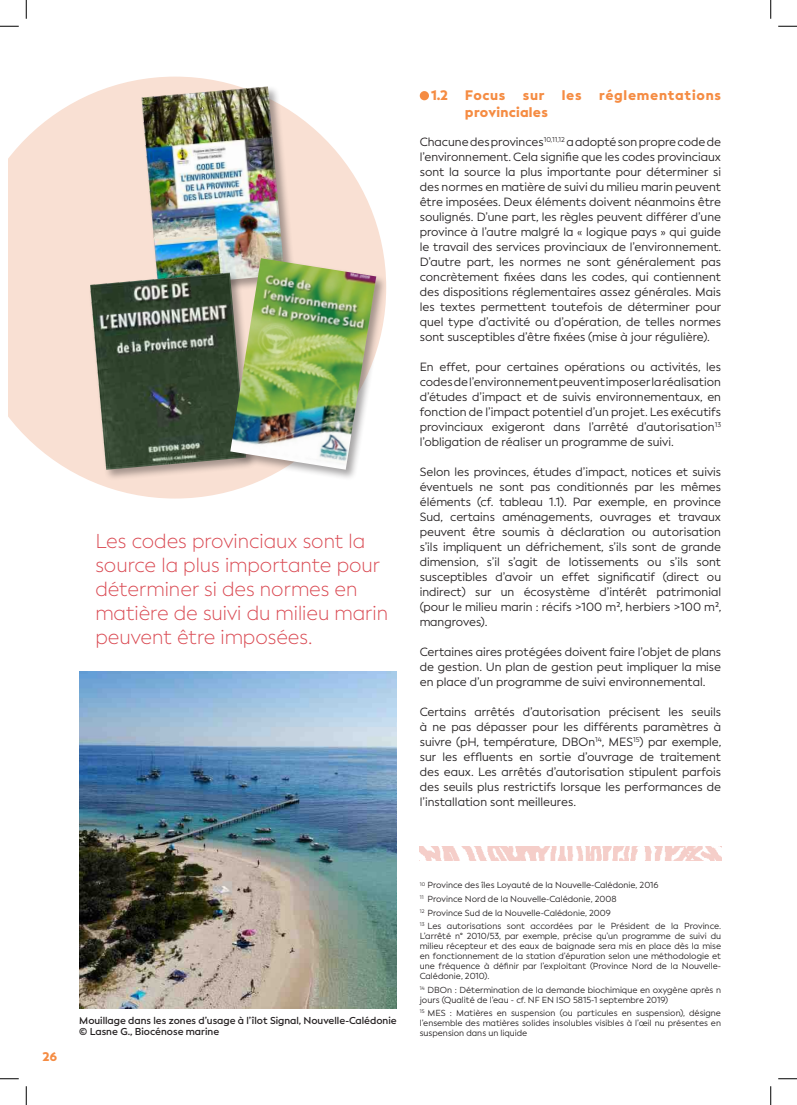
<style>
.page{position:relative;width:797px;height:1105px;background:#fff}
.page>*{position:absolute;margin:0;border:0;box-sizing:border-box;transform-origin:0 0}
.t1{font:300 20px/24px "Facundo";color:#d94750}
.t2{font:900 13.75px "Facundo";letter-spacing:.05em;color:#f58c43}
.t3{font:900 13.75px "Facundo";letter-spacing:.02em;color:#f58c43}
.t4{font:900 12.5px "Facundo";color:#f58c43}
.t5{font:11.88px/15px "Facundo";color:#231f20;text-align:justify}
.t6{font:600 10px/11.2px "Facundo";color:#231f20}
.t7{font:8.75px/10px "Facundo";color:#231f20}
</style>
<div class="page">
<svg style="left:9px;top:77px;width:375px;height:421px;fill:#f9e0d3"></svg>
<div style="left:420px;top:91px;width:9px;height:9px;background:#f58c43;border-radius:50%"></div>
<img style="left:79px;top:671px;width:318px;height:337px">
<div style="left:140px;top:85px;width:156px;height:212px;background:#231f20;opacity:.4"></div>
<img style="left:141px;top:86px;width:143px;height:185px">
<div style="left:89px;top:271px;width:168px;height:210px;background:#231f20;opacity:.4"></div>
<img style="left:90px;top:273px;width:139px;height:197px">
<div style="left:229px;top:257px;width:159px;height:224px;background:#231f20;opacity:.4"></div>
<img style="left:230px;top:258px;width:146px;height:212px">
<img style="left:420px;top:846px;width:301px;height:15px">
<svg style="left:0;top:25px;width:19px;height:2px"></svg>
<svg style="left:778px;top:25px;width:19px;height:2px"></svg>
<svg style="left:0;top:1078px;width:19px;height:1px"></svg>
<svg style="left:778px;top:1078px;width:19px;height:1px"></svg>
<svg style="left:25px;top:0;width:2px;height:19px"></svg>
<svg style="left:25px;top:1086px;width:2px;height:19px"></svg>
<svg style="left:770px;top:0;width:1px;height:19px"></svg>
<svg style="left:770px;top:1086px;width:1px;height:19px"></svg>
<h1 class="t1" style="left:95px;top:529px;width:294px">Les codes provinciaux sont la source la plus importante pour déterminer si des normes en matière de suivi du milieu marin peuvent être imposées.</h1>
<p class="t2" style="left:431px;top:87px;width:76px">1.2 Focus</p>
<p class="t2" style="left:523px;top:87px;width:60px">sur les</p>
<p class="t2" style="left:599px;top:87px;width:123px">réglementations</p>
<p class="t3" style="left:465px;top:103px;width:85px">provinciales</p>
<p class="t5" style="left:420px;top:135px;width:303px">Chacune des provinces<sup>10,11,12</sup> a adopté son propre code de l’environnement. Cela signifie que les codes provinciaux sont la source la plus importante pour déterminer si des normes en matière de suivi du milieu marin peuvent être imposées. Deux éléments doivent néanmoins être soulignés. D’une part, les règles peuvent différer d’une province à l’autre malgré la « logique pays » qui guide le travail des services provinciaux de l’environnement.<br>D’autre part, les normes ne sont généralement pas concrètement fixées dans les codes, qui contiennent des dispositions réglementaires assez générales. Mais les textes permettent toutefois de déterminer pour quel type d’activité ou d’opération, de telles normes sont susceptibles d’être fixées (mise à jour régulière).</p>
<p class="t5" style="left:420px;top:360px;width:303px">En effet, pour certaines opérations ou activités, les codes de l’environnement peuvent imposerla réalisation d’études d’impact et de suivis environnementaux, en fonction de l’impact potentiel d’un projet. Les exécutifs provinciaux exigeront dans l’arrêté d’autorisation<sup>13 </sup>l’obligation de réaliser un programme de suivi.</p>
<p class="t5" style="left:420px;top:465px;width:303px">Selon les provinces, études d’impact, notices et suivis éventuels ne sont pas conditionnés par les mêmes éléments (cf. tableau 1.1). Par exemple, en province Sud, certains aménagements, ouvrages et travaux peuvent être soumis à déclaration ou autorisation s’ils impliquent un défrichement, s’ils sont de grande dimension, s’il s’agit de lotissements ou s’ils sont susceptibles d’avoir un effet significatif (direct ou indirect) sur un écosystème d’intérêt patrimonial (pour le milieu marin : récifs &gt;100 m², herbiers &gt;100 m², mangroves).</p>
<p class="t5" style="left:420px;top:645px;width:303px">Certaines aires protégées doivent faire l’objet de plans de gestion. Un plan de gestion peut impliquer la mise en place d’un programme de suivi environnemental.</p>
<p class="t5" style="left:420px;top:705px;width:303px">Certains arrêtés d’autorisation précisent les seuils à ne pas dépasser pour les différents paramètres à suivre (pH, température, DBOn<sup>14</sup>, MES<sup>15</sup>) par exemple, sur les effluents en sortie d’ouvrage de traitement des eaux. Les arrêtés d’autorisation stipulent parfois des seuils plus restrictifs lorsque les performances de l’installation sont meilleures.</p>
<p class="t4" style="left:43px;top:1049px;width:16px">26</p>
<p class="t6" style="left:79px;top:1015px;width:319px">Mouillage dans les zones d’usage à l’îlot Signal, Nouvelle-Calédonie © Lasne G., Biocénose marine</p>
<p class="t7" style="left:420px;top:879px;width:303px;line-height:13.5px"><sup>10</sup> Province des îles Loyauté de la Nouvelle-Calédonie, 2016<br><sup>11</sup> Province Nord de la Nouvelle-Calédonie, 2008<br><sup>12</sup> Province Sud de la Nouvelle-Calédonie, 2009<br><sup>13</sup> Les autorisations sont accordées par le Président de la Province.</p>
<p class="t7" style="left:420px;top:931px;width:303px;text-align:justify">L’arrêté n° 2010/53, par exemple, précise qu’un programme de suivi du milieu récepteur et des eaux de baignade sera mis en place dès la mise en fonctionnement de la station d’épuration selon une méthodologie et une fréquence à définir par l’exploitant (Province Nord de la Nouvelle-Calédonie, 2010).</p>
<p class="t7" style="left:420px;top:985px;width:303px"><sup>14</sup> DBOn : Détermination de la demande biochimique en oxygène après n jours (Qualité de l’eau - cf. NF EN ISO 5815-1 septembre 2019)</p>
<p class="t7" style="left:420px;top:1008px;width:303px;text-align:justify"><sup>15</sup> MES : Matières en suspension (ou particules en suspension), désigne l’ensemble des matières solides insolubles visibles à l’œil nu présentes en suspension dans un liquide</p>
</div>
